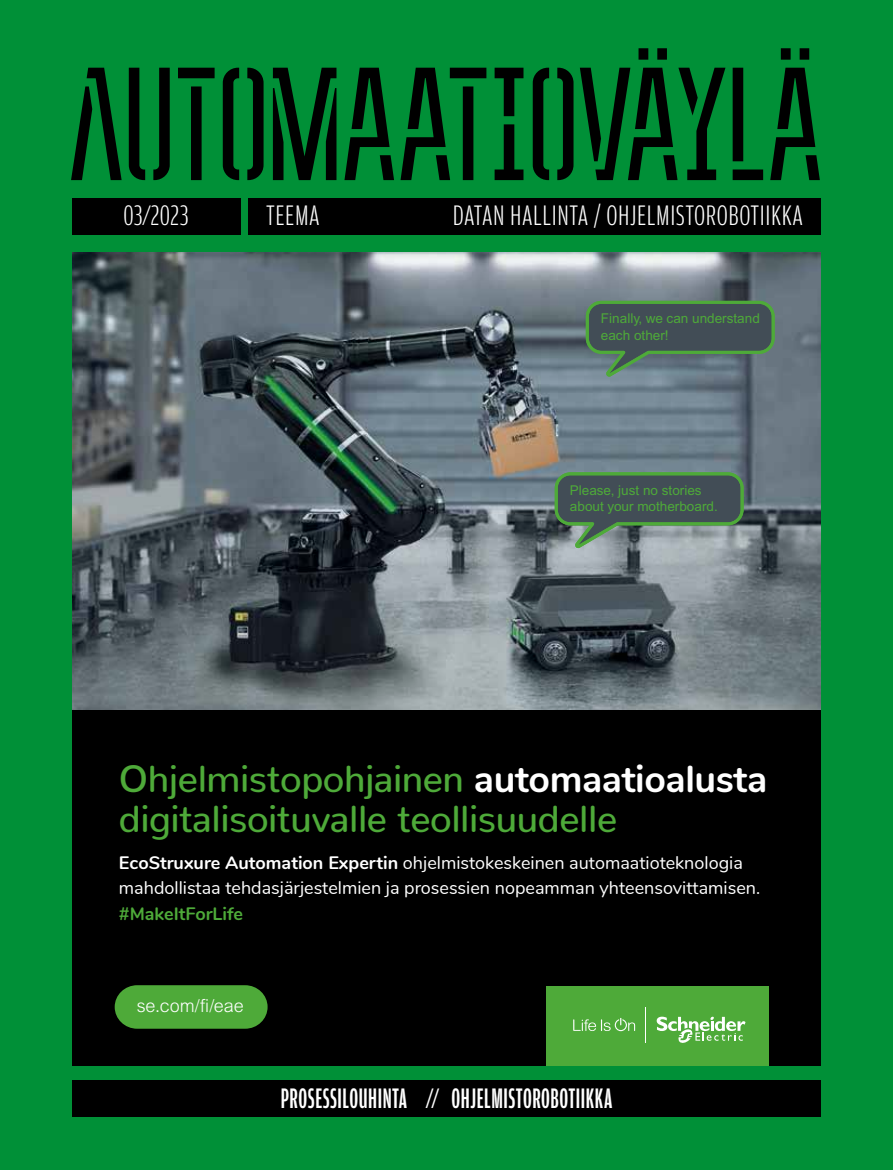
<style>
.page{position:relative;width:893px;height:1170px;background:#fff}
.page>*{position:absolute;margin:0;border:0;box-sizing:border-box;transform-origin:0 0}
.t1{font:500 37.5px/39.9px "Nunito";letter-spacing:-.01em;color:#4eaa39}
.t2{font:300 30px "Amplitude Compressed";letter-spacing:.02em;color:#fff}
.t3{font:500 30px "Amplitude Extra Compressed";letter-spacing:.02em;color:#fff}
.t4{font:18px/25.5px "Nunito";color:#fff}
.t5{font:700 18px "Nunito";color:#4eaa39}
.t6{font:300 18px "Arial MT Pro";letter-spacing:-.005em;color:#fff}
.t7{font:13.5px/16.2px "Arial MT Pro";color:#4eaa39}
.s1{font-weight:700;color:#fff}
.s2{font-weight:700}
</style>
<div class="page">
<div style="left:0;top:0;width:893px;height:1169px;background:#009037"></div>
<img style="left:72px;top:252px;width:749px;height:457px">
<div style="left:72px;top:709px;width:749px;height:356px;background:#000"></div>
<div style="left:547px;top:986px;width:222px;height:79px;background:#4eaa39"></div>
<svg style="left:573px;top:1018px;width:62px;height:13px"></svg>
<svg style="left:657px;top:1016px;width:88px;height:27px"></svg>
<hr style="left:646px;top:1007px;width:1px;height:36px;background:#fff">
<svg style="left:115px;top:985px;width:153px;height:43px;background:#489e35"></svg>
<svg style="left:584px;top:299px;width:192px;height:80px;background:#4f6462"></svg>
<svg style="left:553px;top:471px;width:192px;height:80px;background:#5b6e69"></svg>
<div style="left:72px;top:1080px;width:749px;height:36px;background:#000"></div>
<div style="left:72px;top:198px;width:168px;height:36px;background:#000"></div>
<div style="left:248px;top:198px;width:573px;height:36px;background:#000"></div>
<svg style="left:129px;top:48px;width:691px;height:132px"></svg>
<svg style="left:71px;top:68px;width:51px;height:112px"></svg>
<h2 class="t2" style="left:123px;top:200px;width:67px">03⁄2023</h2>
<h2 class="t2" style="left:266px;top:200px;width:55px">TEEMA</h2>
<h2 class="t2" style="left:453px;top:200px;width:352px">DATAN HALLINTA / OHJELMISTOROBOTIIKKA</h2>
<p class="t7" style="left:601px;top:311px;width:160px">Finally, we can understand each other!</p>
<p class="t7" style="left:570px;top:482px;width:149px">Please, just no stories about your motherboard.</p>
<h1 class="t1" style="left:119px;top:754px;width:650px">Ohjelmistopohjainen <span class="s1">automaatioalusta </span>digitalisoituvalle teollisuudelle</h1>
<p class="t4" style="left:119px;top:848px;width:643px"><span class="s2">EcoStruxure Automation Expertin</span> ohjelmistokeskeinen automaatioteknologia mahdollistaa tehdasjärjestelmien ja prosessien nopeamman yhteensovittamisen.</p>
<p class="t5" style="left:119px;top:900px;width:126px">#MakeItForLife</p>
<p class="t6" style="left:137px;top:995px;width:109px">se.com/fi/eae</p>
<h2 class="t3" style="left:281px;top:1082px;width:333px">PROSESSILOUHINTA ⁄ ⁄ OHJELMISTOROBOTIIKKA</h2>
</div>
